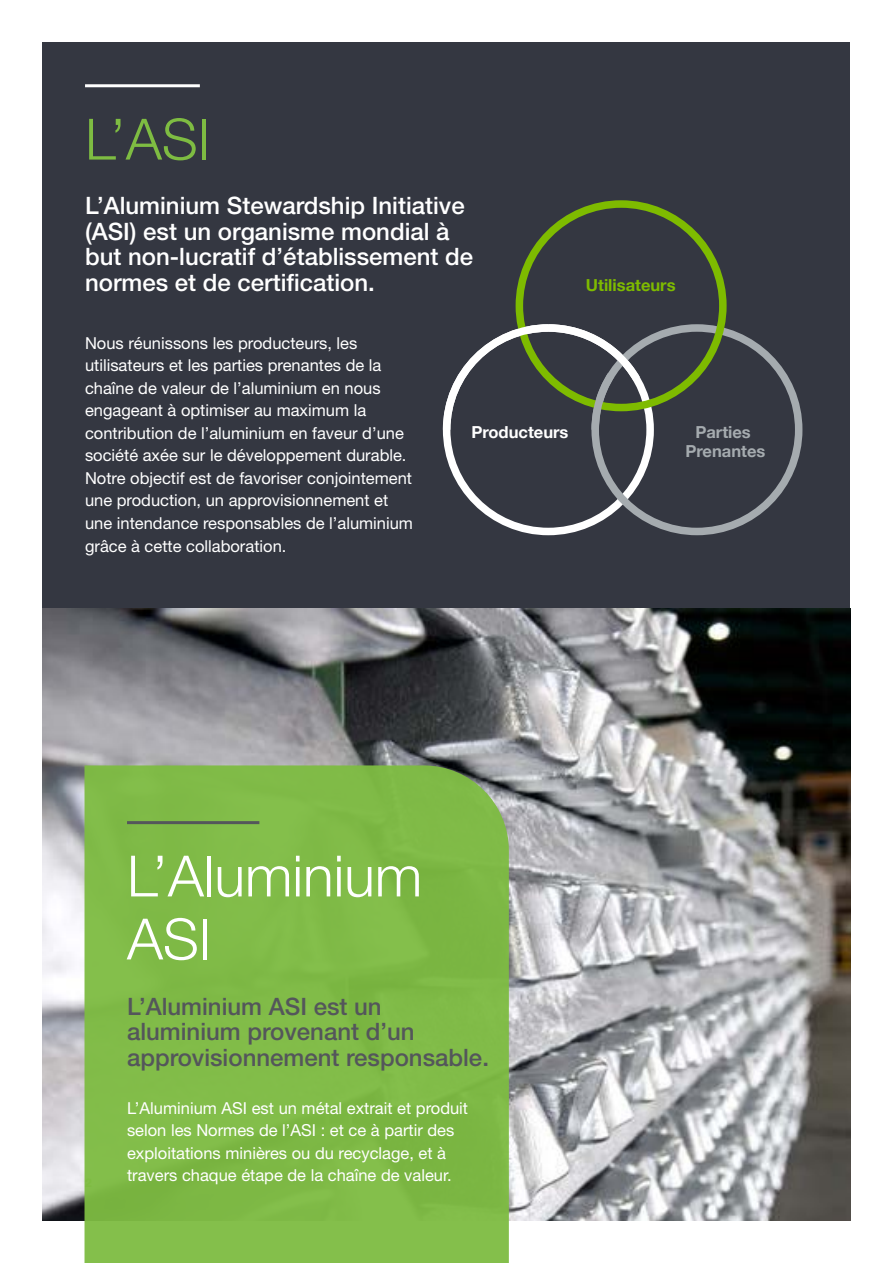
<style>
.page{position:relative;width:893px;height:1263px;background:#fff}
.page>*{position:absolute;margin:0;border:0;box-sizing:border-box;transform-origin:0 0}
.t1{font:300 57px/63px "Helvetica Neue LT";color:#fff}
.t2{font:300 57px "Helvetica Neue LT";color:#7ebc42}
.t3{font:500 24px/25.5px "Helvetica Neue LT";color:#fff}
.t4{font:500 24px/25.5px "Helvetica Neue LT";color:#54565b}
.t5{font:16.5px/22.5px "Helvetica Neue LT";color:#fff}
.t6{font:700 16.5px/19.5px "Helvetica Neue";color:#a5abaf;text-align:center}
.t7{font:700 16.5px "Helvetica Neue";color:#7ebb00}
.t8{font:700 16.5px "Helvetica Neue";color:#fff}
</style>
<div class="page">
<div style="left:43px;top:43px;width:807px;height:1177px;background:#343741"></div>
<img style="left:43px;top:608px;width:807px;height:612px">
<hr style="left:85px;top:84px;width:115px;height:3px;background:#fff">
<div style="left:443px;top:324px;width:211px;height:211px;border:8px solid #fff;border-radius:50%"></div>
<div style="left:591px;top:324px;width:211px;height:211px;border:8px solid #a5abaf;border-radius:50%"></div>
<div style="left:516px;top:200px;width:211px;height:211px;border:8px solid #7ebb00;border-radius:50%"></div>
<svg style="left:442px;top:320px;width:205px;height:117px"></svg>
<div style="left:85px;top:765px;width:424px;height:498px;background:#81bb48"></div>
<hr style="left:127px;top:821px;width:132px;height:3px;background:#54565b">
<h1 class="t2" style="left:85px;top:104px;width:127px">L’ASI</h1>
<h2 class="t3" style="left:85px;top:193px;width:390px">L’Aluminium Stewardship Initiative (ASI) est un organisme mondial à but non-lucratif d’établissement de normes et de certification.</h2>
<p class="t7" style="left:586px;top:272px;width:91px">Utilisateurs</p>
<p class="t5" style="left:85px;top:332px;width:329px">Nous réunissons les producteurs, les utilisateurs et les parties prenantes de la chaîne de valeur de l’aluminium en nous engageant à optimiser au maximum la contribution de l’aluminium en faveur d’une société axée sur le développement durable.<br>Notre objectif est de favoriser conjointement une production, un approvisionnement et une intendance responsables de l’aluminium grâce à cette collaboration.</p>
<p class="t8" style="left:471px;top:419px;width:99px">Producteurs</p>
<p class="t6" style="left:685px;top:422px;width:81px">Parties<br>Prenantes</p>
<h1 class="t1" style="left:127px;top:843px;width:297px">L’Aluminium<br>ASI</h1>
<h2 class="t4" style="left:127px;top:993px;width:363px">L’Aluminium ASI est un aluminium provenant d’un approvisionnement responsable.</h2>
<p class="t5" style="left:127px;top:1096px;width:343px">L’Aluminium ASI est un métal extrait et produit selon les Normes de l’ASI : et ce à partir des exploitations minières ou du recyclage, et à travers chaque étape de la chaîne de valeur.</p>
</div>
